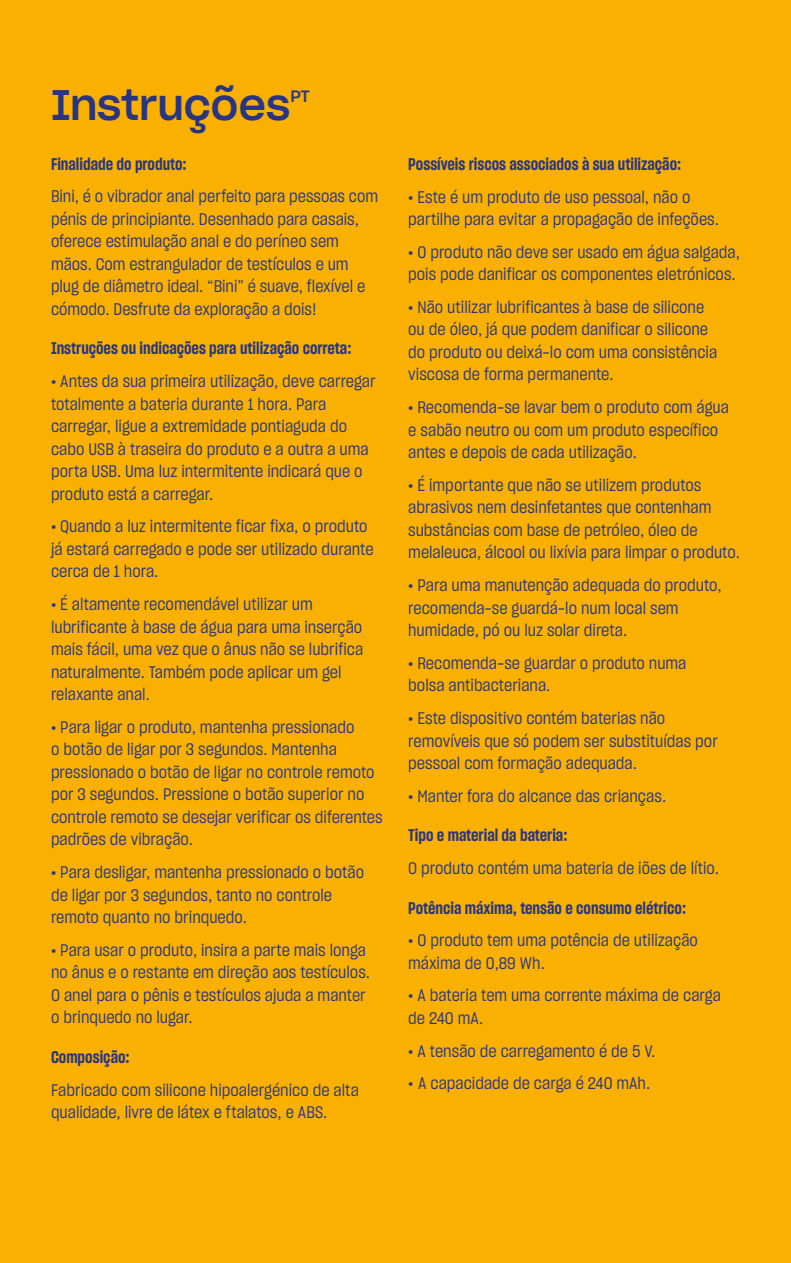
<style>
.page{position:relative;width:791px;height:1263px;background:#f9b000}
.page>*{position:absolute;margin:0;border:0;box-sizing:border-box;transform-origin:0 0}
.t1{font:42px "Sharp Grotesk Medium 20";letter-spacing:.005em;color:#283583}
.t2{font:16.5px/22.5px "Sharp Grotesk Book 16";color:#283583}
.t3{font:16.5px "Sharp Grotesk Semi Bold 15";color:#283583}
.t4{font:16.2px "Sharp Grotesk Medium 20";color:#283583}
.s1{font-family:"Sharp Grotesk Semi Bold 20"}
</style>
<div class="page">
<h1 class="t1" style="left:51px;top:69px;width:241px">Instruções</h1>
<p class="t4" style="left:290px;top:82px;width:21px">PT</p>
<p class="t3" style="left:51px;top:152px;width:137px">Finalidade do produto:</p>
<p class="t2" style="left:51px;top:185px;width:329px">Bini, é o vibrador anal perfeito para pessoas com pénis de principiante. Desenhado para casais, oferece estimulação anal e do períneo sem mãos. Com estrangulador de testículos e um plug de diâmetro ideal. “Bini” é suave, flexível e cómodo. Desfrute da exploração a dois!</p>
<p class="t3" style="left:51px;top:337px;width:302px">Instruções ou indicações para utilização correta:</p>
<p class="t2" style="left:51px;top:370px;width:326px"><span class="s1">·</span> Antes da sua primeira utilização, deve carregar totalmente a bateria durante 1 hora. Para carregar, ligue a extremidade pontiaguda do cabo USB à traseira do produto e a outra a uma porta USB. Uma luz intermitente indicará que o produto está a carregar.</p>
<p class="t2" style="left:51px;top:515px;width:324px"><span class="s1">·</span> Quando a luz intermitente ficar fixa, o produto já estará carregado e pode ser utilizado durante cerca de 1 hora.</p>
<p class="t2" style="left:51px;top:593px;width:314px"><span class="s1">·</span> É altamente recomendável utilizar um lubrificante à base de água para uma inserção mais fácil, uma vez que o ânus não se lubrifica naturalmente. Também pode aplicar um gel relaxante anal.</p>
<p class="t2" style="left:51px;top:715px;width:333px"><span class="s1">·</span> Para ligar o produto, mantenha pressionado<br>o botão de ligar por 3 segundos. Mantenha pressionado o botão de ligar no controle remoto por 3 segundos. Pressione o botão superior no controle remoto se desejar verificar os diferentes padrões de vibração.</p>
<p class="t2" style="left:51px;top:861px;width:315px"><span class="s1">·</span> Para desligar, mantenha pressionado o botão de ligar por 3 segundos, tanto no controle remoto quanto no brinquedo.</p>
<p class="t2" style="left:51px;top:938px;width:321px"><span class="s1">·</span> Para usar o produto, insira a parte mais longa no ânus e o restante em direção aos testículos.<br>O anel para o pênis e testículos ajuda a manter o brinquedo no lugar.</p>
<p class="t3" style="left:51px;top:1045px;width:80px">Composição:</p>
<p class="t2" style="left:51px;top:1078px;width:309px">Fabricado com silicone hipoalergénico de alta qualidade, livre de látex e ftalatos, e ABS.</p>
<p class="t3" style="left:408px;top:152px;width:275px">Possíveis riscos associados à sua utilização:</p>
<p class="t2" style="left:408px;top:185px;width:312px"><span class="s1">·</span> Este é um produto de uso pessoal, não o partilhe para evitar a propagação de infeções.</p>
<p class="t2" style="left:408px;top:240px;width:333px"><span class="s1">·</span> O produto não deve ser usado em água salgada, pois pode danificar os componentes eletrónicos.</p>
<p class="t2" style="left:408px;top:296px;width:310px"><span class="s1">·</span> Não utilizar lubrificantes à base de silicone ou de óleo, já que podem danificar o silicone do produto ou deixá-lo com uma consistência viscosa de forma permanente.</p>
<p class="t2" style="left:408px;top:396px;width:322px"><span class="s1">·</span> Recomenda-se lavar bem o produto com água e sabão neutro ou com um produto específico antes e depois de cada utilização.</p>
<p class="t2" style="left:408px;top:474px;width:333px"><span class="s1">·</span> É importante que não se utilizem produtos abrasivos nem desinfetantes que contenham substâncias com base de petróleo, óleo de melaleuca, álcool ou lixívia para limpar o produto.</p>
<p class="t2" style="left:408px;top:574px;width:315px"><span class="s1">·</span> Para uma manutenção adequada do produto, recomenda-se guardá-lo num local sem humidade, pó ou luz solar direta.</p>
<p class="t2" style="left:408px;top:651px;width:280px"><span class="s1">·</span> Recomenda-se guardar o produto numa bolsa antibacteriana.</p>
<p class="t2" style="left:408px;top:707px;width:311px"><span class="s1">·</span> Este dispositivo contém baterias não removíveis que só podem ser substituídas por pessoal com formação adequada.</p>
<p class="t2" style="left:408px;top:784px;width:259px"><span class="s1">·</span> Manter fora do alcance das crianças.</p>
<p class="t3" style="left:408px;top:824px;width:161px">Tipo e material da bateria:</p>
<p class="t2" style="left:408px;top:857px;width:312px">O produto contém uma bateria de iões de lítio.</p>
<p class="t3" style="left:408px;top:896px;width:279px">Potência máxima, tensão e consumo elétrico:</p>
<p class="t2" style="left:408px;top:929px;width:291px"><span class="s1">·</span> O produto tem uma potência de utilização máxima de 0,89 Wh.</p>
<p class="t2" style="left:408px;top:984px;width:314px"><span class="s1">·</span> A bateria tem uma corrente máxima de carga de 240 mA.</p>
<p class="t2" style="left:408px;top:1034px;width:249px;line-height:32.7px"><span class="s1">·</span> A tensão de carregamento é de 5 V. <span class="s1">·</span> A capacidade de carga é 240 mAh.</p>
</div>
